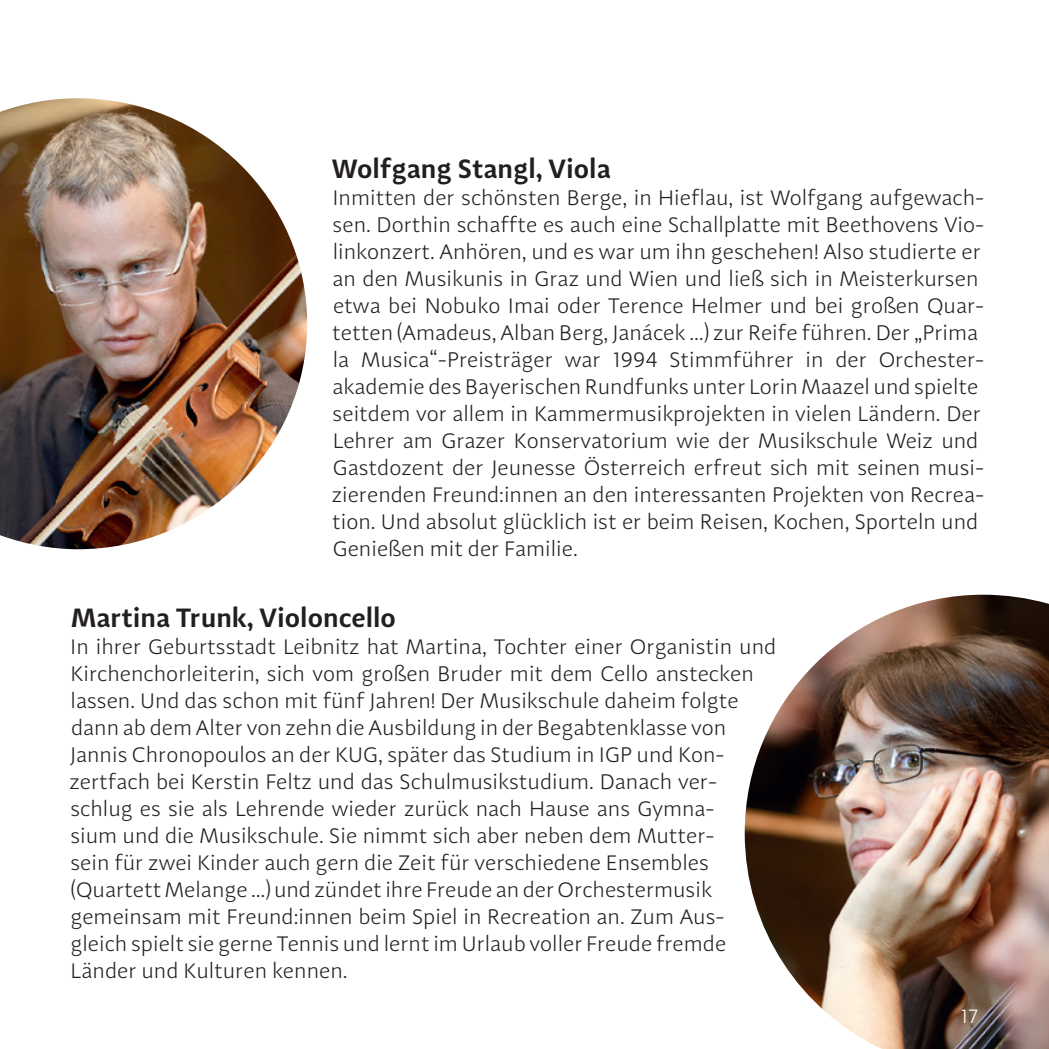
<style>
.page{position:relative;width:1049px;height:1049px;background:#fff}
.page>*{position:absolute;margin:0;border:0;box-sizing:border-box;transform-origin:0 0}
.t1{font:600 27.5px "Adagio Sans";color:#231f20}
.t2{font:300 21.75px/27px "Adagio Sans";color:#231f20}
.t3{font:300 20px "Adagio Sans";color:#fff}
</style>
<div class="page">
<img style="left:745px;top:595px;width:304px;height:454px">
<img style="left:0;top:98px;width:307px;height:451px">
<p class="t1" style="left:332px;top:151px;width:281px">Wolfgang Stangl, Viola</p>
<p class="t2" style="left:332px;top:184px;width:654px">Inmitten der schönsten Berge, in Hieflau, ist Wolfgang aufgewach&shy;sen. Dorthin schaffte es auch eine Schallplatte mit Beethovens Vio&shy;linkonzert. Anhören, und es war um ihn geschehen! Also studierte er an den Musikunis in Graz und Wien und ließ sich in Meisterkursen etwa bei Nobuko Imai oder Terence Helmer und bei großen Quar&shy;tetten (Amadeus, Alban Berg, Janácek …) zur Reife führen. Der „Prima la Musica“-Preisträger war 1994 Stimmführer in der Orchester&shy;akademie des Bayerischen Rundfunks unter Lorin Maazel und spielte seitdem vor allem in Kammermusikprojekten in vielen Ländern. Der Lehrer am Grazer Konservatorium wie der Musikschule Weiz und Gastdozent der Jeunesse Österreich erfreut sich mit seinen musi&shy;zierenden Freund:innen an den interessanten Projekten von Recrea&shy;tion. Und absolut glücklich ist er beim Reisen, Kochen, Sporteln und Genießen mit der Familie.</p>
<p class="t1" style="left:71px;top:600px;width:326px">Martina Trunk, Violoncello</p>
<p class="t2" style="left:69px;top:633px;width:708px">In ihrer Geburtsstadt Leibnitz hat Martina, Tochter einer Organistin und Kirchenchorleiterin, sich vom großen Bruder mit dem Cello anstecken lassen. Und das schon mit fünf Jahren! Der Musikschule daheim folgte dann ab dem Alter von zehn die Ausbildung in der Begabtenklasse von Jannis Chronopoulos an der KUG, später das Studium in IGP und Kon&shy;zertfach bei Kerstin Feltz und das Schulmusikstudium. Danach ver&shy;schlug es sie als Lehrende wieder zurück nach Hause ans Gymna-<br>sium und die Musikschule. Sie nimmt sich aber neben dem Mutter-<br>sein für zwei Kinder auch gern die Zeit für verschiedene Ensembles (Quartett Melange …) und zündet ihre Freude an der Orchestermusik gemeinsam mit Freund:innen beim Spiel in Recreation an. Zum Aus&shy;gleich spielt sie gerne Tennis und lernt im Urlaub voller Freude fremde Länder und Kulturen kennen.</p>
<p class="t3" style="left:960px;top:1004px;width:19px">17</p>
</div>
